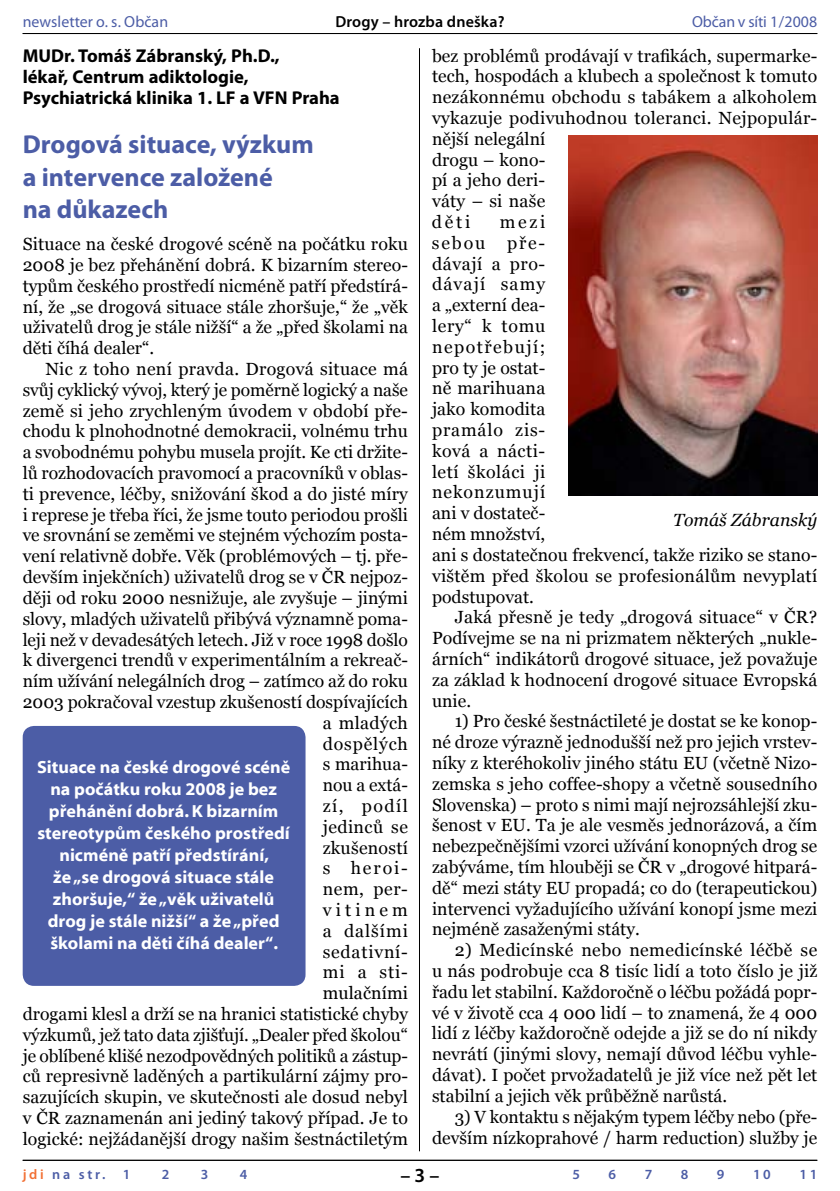
<style>
.page{position:relative;width:840px;height:1191px;background:#fff}
.page>*{position:absolute;margin:0;border:0;box-sizing:border-box;transform-origin:0 0}
.t1{font:700 26px/32.4px "Myriad Pro";color:#4c5da6}
.t2{font:600 20px "Myriad Pro";color:#000}
.t3{font:700 18.6px/20.8px "Myriad Pro";color:#000}
.t4{font:17.6px/20.8px "Georgia";color:#000;text-align:justify}
.t5{font:17.6px/22px "Myriad Bd Web";color:#fff;text-align:center}
.t6{font:italic 17.6px "Georgia";color:#000}
.t7{font:16px "Myriad Pro";letter-spacing:.005em;color:#4c5da6}
.t8{font:600 16px "Myriad Pro";letter-spacing:.01em;color:#000}
.t9{font:600 14px "Myriad Pro";letter-spacing:.19em;color:#4c5da6}
.s1{color:#f27034}
</style>
<div class="page">
<hr style="left:23px;top:1159px;width:793px;height:1px;background:#000">
<hr style="left:23px;top:33px;width:793px;height:1px;background:#000">
<hr style="left:419px;top:48px;width:1px;height:1103px;background:#000">
<img style="left:568px;top:136px;width:248px;height:360px">
<div style="left:23px;top:726px;width:282px;height:260px;background:#4c5da6;border-radius:11px"></div>
<p class="t7" style="left:23px;top:12px;width:147px">newsletter o. s. Občan</p>
<p class="t8" style="left:335px;top:12px;width:170px">Drogy – hrozba dneška?</p>
<p class="t7" style="left:691px;top:12px;width:127px">Občan v síti 1/2008</p>
<p class="t3" style="left:23px;top:45px;width:318px">MUDr. Tomáš Zábranský, Ph.D.,<br>lékař, Centrum adiktologie,<br>Psychiatrická klinika 1. LF a VFN Praha</p>
<h1 class="t1" style="left:23px;top:127px;width:292px">Drogová situace, výzkum a intervence založené<br>na důkazech</h1>
<p class="t4" style="left:23px;top:234px;width:386px">Situace na české drogové scéně na počátku roku 2008 je bez přehánění dobrá. K bizarním stereo&shy;typům českého prostředí nicméně patří předstírá&shy;ní, že „se drogová situace stále zhoršuje,“ že „věk uživatelů drog je stále nižší“ a že „před školami na děti číhá dealer“.</p>
<p class="t4" style="left:23px;top:358px;width:386px;text-align:right">Nic z toho není pravda. Drogová situace má svůj cyklický vývoj, který je poměrně logický a naše země si jeho zrychleným úvodem v období pře&shy;chodu k plnohodnotné demokracii, volnému trhu a svobodnému pohybu musela projít. Ke cti držite&shy;lů rozhodovacích pravomocí a pracovníků v oblas&shy;ti prevence, léčby, snižování škod a do jisté míry i represe je třeba říci, že jsme touto periodou prošli ve srovnání se zeměmi ve stejném výchozím posta&shy;vení relativně dobře. Věk (problémových – tj. pře&shy;devším injekčních) uživatelů drog se v ČR nejpoz&shy;ději od roku 2000 nesnižuje, ale zvyšuje – jinými slovy, mladých uživatelů přibývá významně poma&shy;leji než v devadesátých letech. Již v roce 1998 došlo k divergenci trendů v experimentálním a rekreač&shy;ním užívání nelegálních drog – zatímco až do roku 2003 pokračoval vzestup zkušeností dospívajících a mladých<br>dospělých<br>s marihua-<br>nou a extá-<br>zí, podíl<br>jedinců se<br>zkušeností<br>s heroi-<br>nem, per-<br>vitinem<br>a dalšími<br>sedativní-<br>mi a sti-<br>mulačními<br>drogami klesl a drží se na hranici statistické chyby výzkumů, jež tato data zjišťují. „Dealer před školou“ je oblíbené klišé nezodpovědných politiků a zástup&shy;ců represivně laděných a partikulární zájmy pro&shy;sazujících skupin, ve skutečnosti ale dosud nebyl v ČR zaznamenán ani jediný takový případ. Je to logické: nejžádanější drogy našim šestnáctiletým</p>
<p class="t5" style="left:37px;top:756px;width:254px">Situace na české drogové scéně na počátku roku 2008 je bez přehánění dobrá. K bizarním stereotypům českého prostředí nicméně patří předstírání,<br>že „se drogová situace stále zhoršuje,“ že „věk uživatelů drog je stále nižší“ a že „před školami na děti číhá dealer“.</p>
<p class="t4" style="left:432px;top:45px;width:386px;text-align:left">bez problémů prodávají v trafikách, supermarke&shy;tech, hospodách a klubech a společnost k tomuto nezákonnému obchodu s tabákem a alkoholem vykazuje podivuhodnou toleranci. Nejpopulár&shy;nější nelegální<br>drogu – kono-<br>pí a jeho deri-<br>váty – si naše<br>děti</p>
<p class="t4" style="left:432px;top:211px;width:386px;text-align:left;text-indent:68px">mezi<br>sebou pře-<br>dávají a pro-<br>dávají samy<br>a „externí dea-<br>lery“ k tomu<br>nepotřebují;<br>pro ty je ostat-<br>ně marihuana<br>jako komodita<br>pramálo zis-<br>ková a nácti-<br>letí školáci ji<br>nekonzumují<br>ani v dostateč-<br>ném množství,<br>ani s dostatečnou frekvencí, takže riziko se stano&shy;vištěm před školou se profesionálům nevyplatí podstupovat.</p>
<p class="t4" style="left:432px;top:607px;width:386px;text-indent:23px">Jaká přesně je tedy „drogová situace“ v ČR?<br>Podívejme se na ni prizmatem některých „nukle&shy;árních“ indikátorů drogové situace, jež považuje za základ k hodnocení drogové situace Evropská unie.</p>
<p class="t4" style="left:432px;top:711px;width:386px;text-indent:23px">1) Pro české šestnáctileté je dostat se ke konop&shy;né droze výrazně jednodušší než pro jejich vrstev&shy;níky z kteréhokoliv jiného státu EU (včetně Nizo&shy;zemska s jeho coffee-shopy a včetně sousedního Slovenska) – proto s nimi mají nejrozsáhlejší zku&shy;šenost v EU. Ta je ale vesměs jednorázová, a čím nebezpečnějšími vzorci užívání konopných drog se zabýváme, tím hlouběji se ČR v „drogové hitpará&shy;dě“ mezi státy EU propadá; co do (terapeutickou) intervenci vyžadujícího užívání konopí jsme mezi nejméně zasaženými státy.</p>
<p class="t4" style="left:432px;top:939px;width:386px;text-indent:23px">2) Medicínské nebo nemedicínské léčbě se u nás podrobuje cca 8 tisíc lidí a toto číslo je již řadu let stabilní. Každoročně o léčbu požádá popr&shy;vé v životě cca 4 000 lidí – to znamená, že 4 000 lidí z léčby každoročně odejde a již se do ní nikdy nevrátí (jinými slovy, nemají důvod léčbu vyhle&shy;dávat). I počet prvožadatelů je již více než pět let stabilní a jejich věk průběžně narůstá.</p>
<p class="t4" style="left:432px;top:1106px;width:386px;text-align:right">3) V kontaktu s nějakým typem léčby nebo (pře&shy;devším nízkoprahové / harm reduction) služby je</p>
<p class="t6" style="left:672px;top:509px;width:145px">Tomáš Zábranský</p>
<p class="t9" style="left:23px;top:1165px;width:105px"><span class="s1">jdi</span> na str. 1</p>
<p class="t9" style="left:162px;top:1165px;width:8px">2</p>
<p class="t9" style="left:201px;top:1165px;width:9px">3</p>
<p class="t9" style="left:240px;top:1165px;width:9px">4</p>
<p class="t9" style="left:572px;top:1165px;width:9px">5</p>
<p class="t9" style="left:608px;top:1165px;width:9px">6</p>
<p class="t9" style="left:644px;top:1165px;width:9px">7</p>
<p class="t9" style="left:680px;top:1165px;width:9px">8</p>
<p class="t9" style="left:716px;top:1165px;width:9px">9</p>
<p class="t9" style="left:752px;top:1165px;width:19px">1 0</p>
<p class="t9" style="left:799px;top:1165px;width:15px">1 1</p>
<p class="t2" style="left:400px;top:1162px;width:41px">– –</p>
</div>
